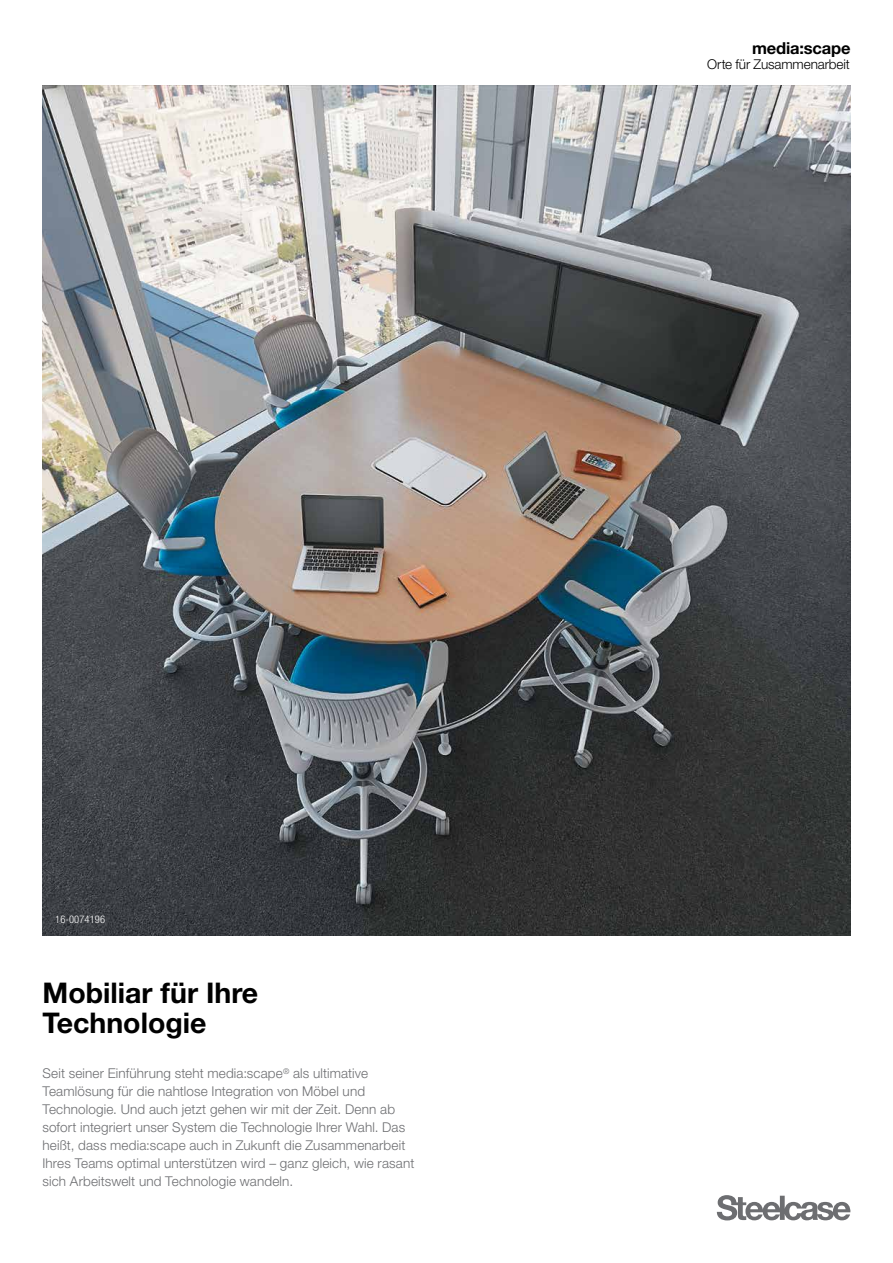
<style>
.page{position:relative;width:893px;height:1263px;background:#fff}
.page>*{position:absolute;margin:0;border:0;box-sizing:border-box;transform-origin:0 0}
.t1{font:700 28.5px/30px "Helvetica Neue LT Pro";color:#000}
.t2{font:700 16.5px "Helvetica Neue LT Pro";letter-spacing:-.01em;color:#000}
.t3{font:300 13.5px/18px "Helvetica Neue LT Pro";letter-spacing:.01em;color:#6d6e71}
.t4{font:300 13.5px "Helvetica Neue LT Pro";letter-spacing:-.005em;color:#000}
.t5{font:300 condensed 10.5px "Helvetica Neue LT Pro";letter-spacing:.01em;color:#fff}
</style>
<div class="page">
<img style="left:43px;top:85px;width:807px;height:850px">
<svg style="left:717px;top:1195px;width:134px;height:25px"></svg>
<p class="t2" style="left:752px;top:38px;width:100px">media:scape</p>
<p class="t4" style="left:707px;top:56px;width:144px">Orte für Zusammenarbeit</p>
<p class="t5" style="left:55px;top:913px;width:51px">16-0074196</p>
<h1 class="t1" style="left:43px;top:977px;width:217px">Mobiliar für Ihre<br>Technologie</h1>
<p class="t3" style="left:43px;top:1064px;width:373px">Seit seiner Einführung steht media:scape<sup>®</sup> als ultimative Teamlösung für die nahtlose Integration von Möbel und Technologie. Und auch jetzt gehen wir mit der Zeit. Denn ab sofort integriert unser System die Technologie Ihrer Wahl. Das heißt, dass media:scape auch in Zukunft die Zusammenarbeit Ihres Teams optimal unterstützen wird – ganz gleich, wie rasant sich Arbeitswelt und Technologie wandeln.</p>
</div>
